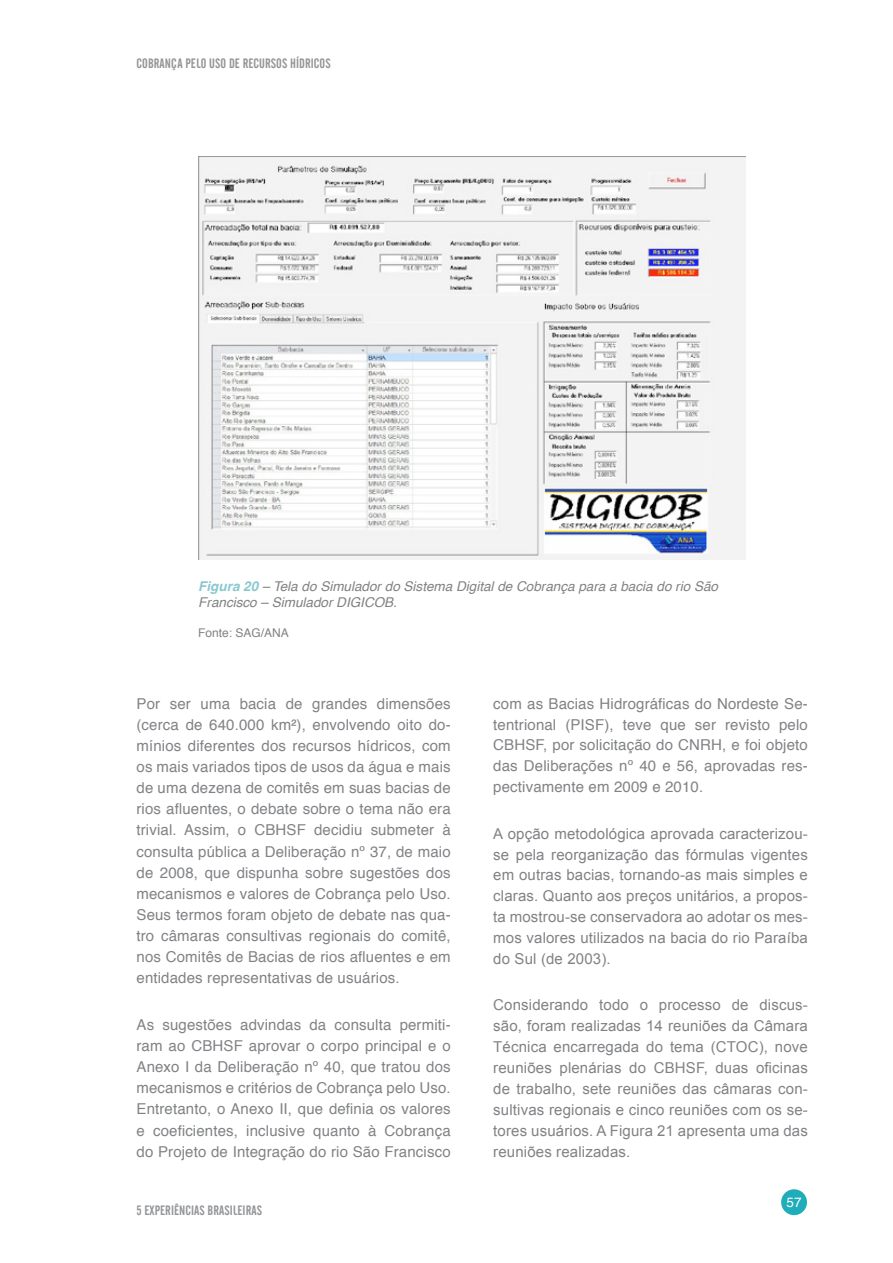
<style>
.page{position:relative;width:893px;height:1263px;background:#fff}
.page>*{position:absolute;margin:0;border:0;box-sizing:border-box;transform-origin:0 0}
.t1{font:15px/21.1px "Helvetica";letter-spacing:.01em;color:#808285;text-align:justify}
.t2{font:15px/20.9px "Arial";letter-spacing:.01em;color:#808285;text-align:justify}
.t3{font:italic 13.5px/16.2px "Helvetica";color:#808285}
.t4{font:13.5px "Cafeta";letter-spacing:.005em;color:#939598}
.t5{font:13.5px "Helvetica";color:#fff}
.t6{font:12px "Helvetica";color:#808285}
.s1{font-weight:700;color:#8bc8d0}
</style>
<div class="page">
<img style="left:198px;top:156px;width:548px;height:404px">
<div style="left:781px;top:1189px;width:26px;height:26px;background:#1eadb9;border-radius:50%"></div>
<p class="t4" style="left:137px;top:56px;width:196px">COBRANÇA PELO USO DE RECURSOS HÍDRICOS</p>
<p class="t3" style="left:198px;top:578px;width:521px"><span class="s1">Figura 20</span> – Tela do Simulador do Sistema Digital de Cobrança para a bacia do rio São<br>Francisco – Simulador DIGICOB.</p>
<p class="t6" style="left:198px;top:623px;width:92px">Fonte: SAG/ANA</p>
<p class="t1" style="left:136px;top:693px;width:316px">Por ser uma bacia de grandes dimensões (cerca de 640.000 km²), envolvendo oito do&shy;mínios diferentes dos recursos hídricos, com os mais variados tipos de usos da água e mais de uma dezena de comitês em suas bacias de rios afluentes, o debate sobre o tema não era trivial. Assim, o CBHSF decidiu submeter à consulta pública a Deliberação nº 37, de maio de 2008, que dispunha sobre sugestões dos mecanismos e valores de Cobrança pelo Uso.<br>Seus termos foram objeto de debate nas qua&shy;tro câmaras consultivas regionais do comitê, nos Comitês de Bacias de rios afluentes e em entidades representativas de usuários.</p>
<p class="t1" style="left:136px;top:1014px;width:316px">As sugestões advindas da consulta permiti&shy;ram ao CBHSF aprovar o corpo principal e o Anexo I da Deliberação nº 40, que tratou dos mecanismos e critérios de Cobrança pelo Uso.<br>Entretanto, o Anexo II, que definia os valores e coeficientes, inclusive quanto à Cobrança do Projeto de Integração do rio São Francisco</p>
<p class="t4" style="left:136px;top:1203px;width:127px">5 EXPERIÊNCIAS BRASILEIRAS</p>
<p class="t1" style="left:493px;top:693px;width:316px">com as Bacias Hidrográficas do Nordeste Se&shy;tentrional (PISF), teve que ser revisto pelo CBHSF, por solicitação do CNRH, e foi objeto das Deliberações nº 40 e 56, aprovadas res&shy;pectivamente em 2009 e 2010.</p>
<p class="t2" style="left:493px;top:823px;width:316px">A opção metodológica aprovada caracterizou&shy;se pela reorganização das fórmulas vigentes em outras bacias, tornando-as mais simples e claras. Quanto aos preços unitários, a propos&shy;ta mostrou-se conservadora ao adotar os mes&shy;mos valores utilizados na bacia do rio Paraíba do Sul (de 2003).</p>
<p class="t2" style="left:493px;top:995px;width:316px">Considerando todo o processo de discus&shy;são, foram realizadas 14 reuniões da Câmara Técnica encarregada do tema (CTOC), nove reuniões plenárias do CBHSF, duas oficinas de trabalho, sete reuniões das câmaras con&shy;sultivas regionais e cinco reuniões com os se&shy;tores usuários. A Figura 21 apresenta uma das reuniões realizadas.</p>
<p class="t5" style="left:787px;top:1192px;width:17px">57</p>
</div>
